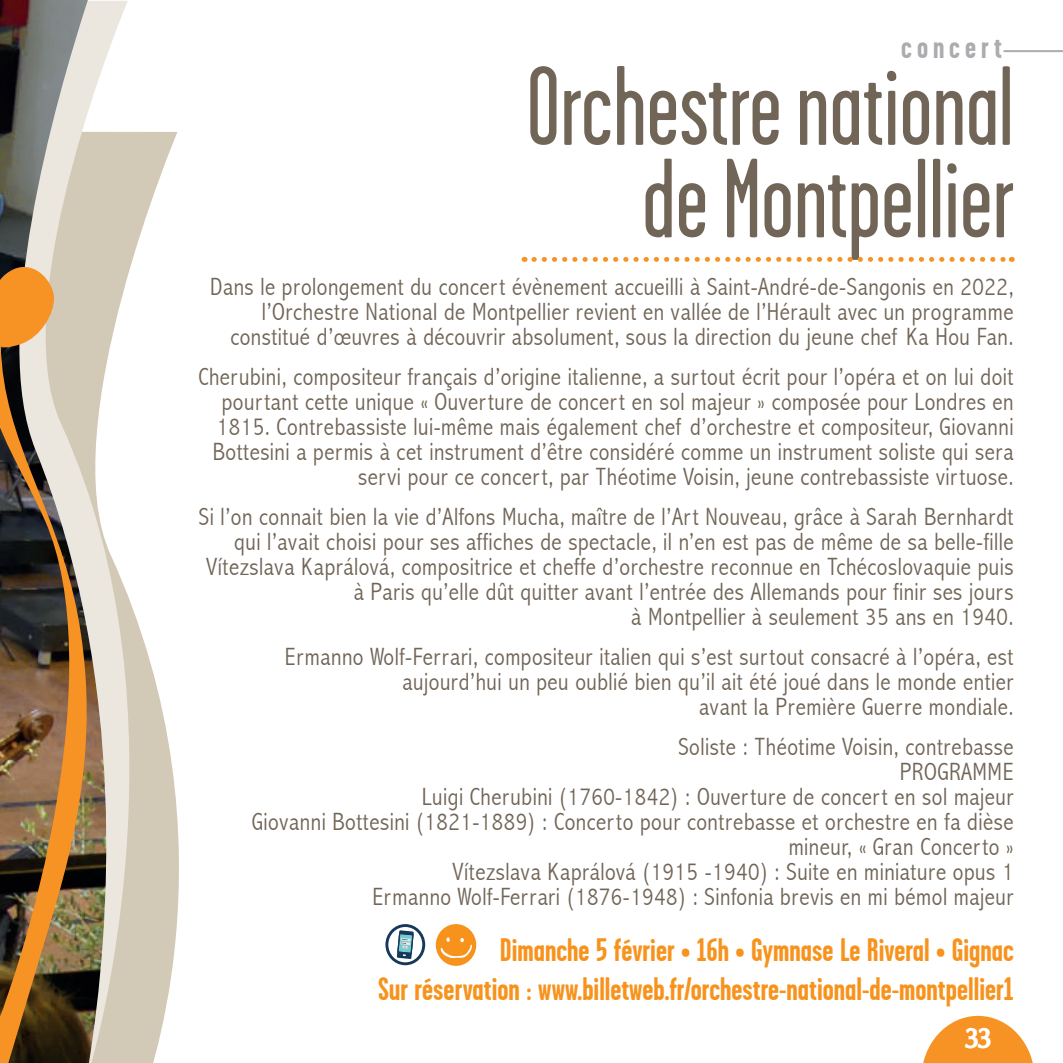
<style>
.page{position:relative;width:1063px;height:1063px;background:#fff}
.page>*{position:absolute;margin:0;border:0;box-sizing:border-box;transform-origin:0 0}
.t1{font:112.5px/92.5px "Garage Gothic";color:#716557;text-align:right}
.t2{font:700 32.5px/39px "Garage Gothic";color:#f7931d;text-align:right}
.t3{font:700 32.5px "Garage Gothic";letter-spacing:.15em;color:#abacb0}
.t4{font:30px "Oregon LDO Black";color:#fff}
.t5{font:300 condensed 25px/25px "Abadi";letter-spacing:.02em;color:#716557;text-align:right}
</style>
<div class="page">
<svg style="left:109px;top:1px;width:65px;height:1062px"></svg>
<img style="left:0;top:0;width:109px;height:1063px">
<img style="left:0;top:260px;width:107px;height:803px">
<hr style="left:1004px;top:50px;width:59px;height:2px;background:#abacb0">
<svg style="left:923px;top:1016px;width:110px;height:47px"></svg>
<svg style="left:534px;top:257px;width:478px;height:5px"></svg>
<div style="left:436px;top:924px;width:40px;height:42px;background:#f7931d;border-radius:50%"></div>
<svg style="left:439px;top:937px;width:33px;height:21px"></svg>
<div style="left:385px;top:924px;width:40px;height:41px;border:3px solid #16395b;border-radius:50%"></div>
<svg style="left:397px;top:930px;width:17px;height:29px"></svg>
<h2 class="t3" style="left:901px;top:29px;width:102px">concert</h2>
<h1 class="t1" style="left:526px;top:62px;width:489px">Orchestre national de Montpellier</h1>
<p class="t5" style="left:210px;top:274px;width:805px">Dans le prolongement du concert évènement accueilli à Saint-André-de-Sangonis en 2022, l’Orchestre National de Montpellier revient en vallée de l’Hérault avec un programme constitué d’œuvres à découvrir absolument, sous la direction du jeune chef Ka Hou Fan.</p>
<p class="t5" style="left:198px;top:364px;width:817px">Cherubini, compositeur français d’origine italienne, a surtout écrit pour l’opéra et on lui doit pourtant cette unique « Ouverture de concert en sol majeur » composée pour Londres en 1815. Contrebassiste lui-même mais également chef d’orchestre et compositeur, Giovanni Bottesini a permis à cet instrument d’être considéré comme un instrument soliste qui sera servi pour ce concert, par Théotime Voisin, jeune contrebassiste virtuose.</p>
<p class="t5" style="left:199px;top:504px;width:816px">Si l’on connait bien la vie d’Alfons Mucha, maître de l’Art Nouveau, grâce à Sarah Bernhardt qui l’avait choisi pour ses affiches de spectacle, il n’en est pas de même de sa belle-fille Vítezslava Kaprálová, compositrice et cheffe d’orchestre reconnue en Tchécoslovaquie puis à Paris qu’elle dût quitter avant l’entrée des Allemands pour finir ses jours<br>à Montpellier à seulement 35 ans en 1940.</p>
<p class="t5" style="left:285px;top:644px;width:730px">Ermanno Wolf-Ferrari, compositeur italien qui s’est surtout consacré à l’opéra, est aujourd’hui un peu oublié bien qu’il ait été joué dans le monde entier<br>avant la Première Guerre mondiale.</p>
<p class="t5" style="left:252px;top:734px;width:763px">Soliste : Théotime Voisin, contrebasse<br>PROGRAMME<br>Luigi Cherubini (1760-1842) : Ouverture de concert en sol majeur<br>Giovanni Bottesini (1821-1889) : Concerto pour contrebasse et orchestre en fa dièse mineur, « Gran Concerto »<br>Vítezslava Kaprálová (1915 -1940) : Suite en miniature opus 1<br>Ermanno Wolf-Ferrari (1876-1948) : Sinfonia brevis en mi bémol majeur</p>
<h2 class="t2" style="left:378px;top:931px;width:637px">Dimanche 5 février • 16h • Gymnase Le Riveral • Gignac<br>Sur réservation : www.billetweb.fr/orchestre-national-de-montpellier1</h2>
<p class="t4" style="left:965px;top:1021px;width:28px">33</p>
</div>
